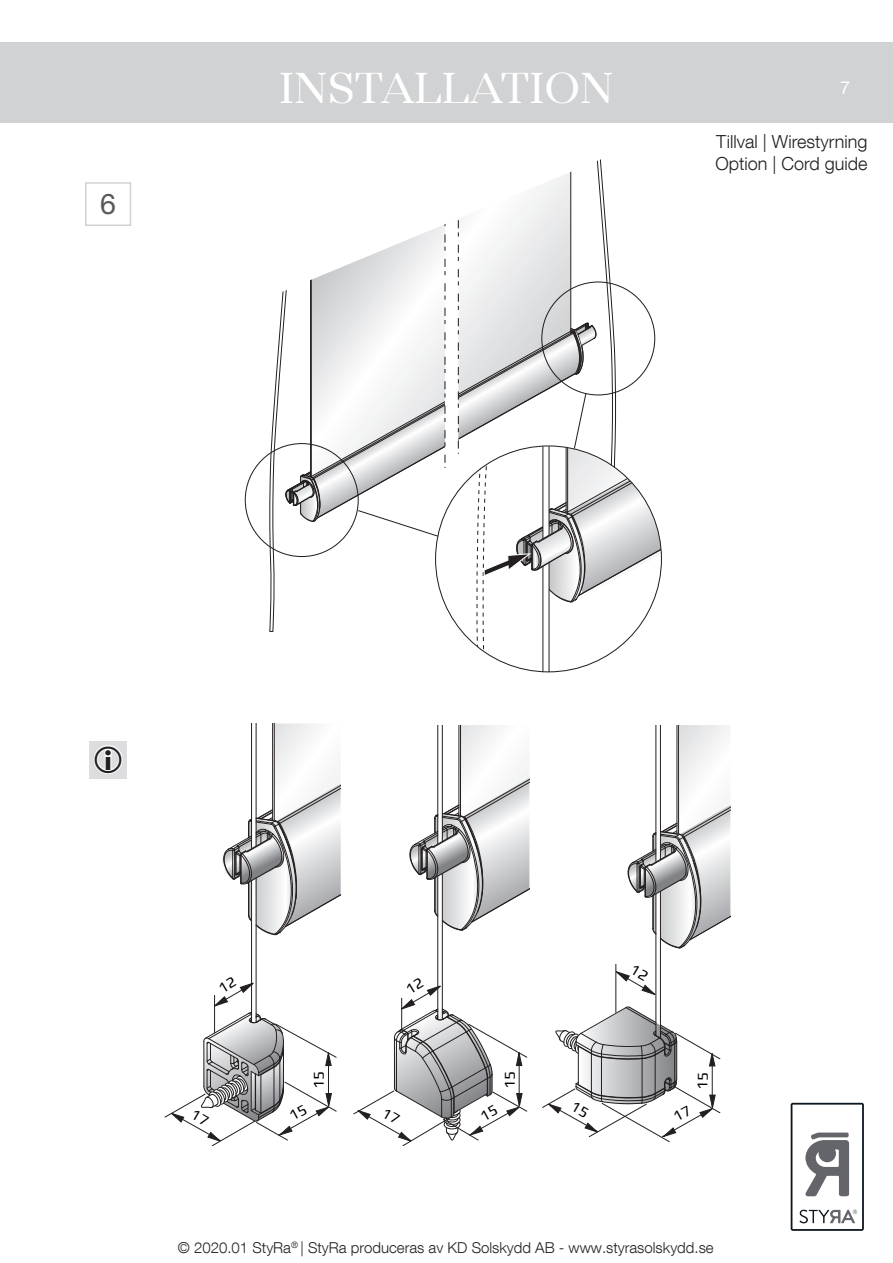
<style>
.page{position:relative;width:893px;height:1263px;background:#fff}
.page>*{position:absolute;margin:0;border:0;box-sizing:border-box;transform-origin:0 0}
.t1{font:45px "Mirador";color:#fff}
.t2{font:28.5px "Helvetica Neue LT Std";color:#57585a}
.t3{font:300 18px/21.6px "Helvetica Neue LT Com";color:#231f20}
.t4{font:18px "Helvetica Neue LT Std";color:#fff}
.t5{font:15.6px "Mdd";color:#000}
.t6{font:300 15px "Helvetica Neue LT Com";color:#231f20}
</style>
<div class="page">
<div style="left:0;top:43px;width:893px;height:80px;background:#d1d2d4"></div>
<svg style="left:791px;top:1103px;width:73px;height:128px"></svg>
<svg style="left:269px;top:159px;width:392px;height:513px"></svg>
<div style="left:89px;top:741px;width:38px;height:37px;background:#dcdddf"></div>
<svg style="left:222px;top:723px;width:119px;height:212px"></svg>
<hr style="left:251px;top:881px;width:1px;height:141px;background:#231f20">
<hr style="left:256px;top:878px;width:1px;height:144px;background:#231f20">
<hr style="left:256px;top:723px;width:1px;height:123px;background:#231f20">
<hr style="left:251px;top:723px;width:1px;height:126px;background:#231f20">
<svg style="left:409px;top:725px;width:120px;height:206px"></svg>
<hr style="left:437px;top:876px;width:1px;height:143px;background:#231f20">
<hr style="left:442px;top:873px;width:1px;height:146px;background:#231f20">
<hr style="left:442px;top:725px;width:1px;height:116px;background:#231f20">
<hr style="left:437px;top:725px;width:1px;height:119px;background:#231f20">
<hr style="left:615px;top:964px;width:1px;height:49px;background:#231f20">
<svg style="left:627px;top:725px;width:103px;height:224px"></svg>
<hr style="left:655px;top:894px;width:1px;height:141px;background:#231f20">
<hr style="left:660px;top:891px;width:1px;height:147px;background:#231f20">
<div style="left:85px;top:182px;width:46px;height:44px;border:2px solid #d1d2d4"></div>
<svg style="left:164px;top:976px;width:173px;height:170px"></svg>
<svg style="left:353px;top:978px;width:175px;height:168px"></svg>
<svg style="left:615px;top:964px;width:42px;height:32px"></svg>
<svg style="left:542px;top:1006px;width:179px;height:137px"></svg>
<p class="t2" style="left:100px;top:187px;width:17px">6</p>
<h1 class="t1" style="left:279px;top:62px;width:336px">INSTALLATION</h1>
<p class="t4" style="left:840px;top:76px;width:12px">7</p>
<p class="t3" style="left:715px;top:131px;width:154px">Tillval | Wirestyrning<br>Option | Cord guide</p>
<p class="t5" style="left:311px;top:1089px;width:20px;rotate:-90deg">15</p>
<p class="t5" style="left:502px;top:1089px;width:20px;rotate:-90deg">15</p>
<p class="t5" style="left:695px;top:1090px;width:20px;rotate:-90deg">15</p>
<p class="t6" style="left:178px;top:1238px;width:537px">© 2020.01 StyRa<sup>®</sup> | StyRa produceras av KD Solskydd AB - www.styrasolskydd.se</p>
</div>
